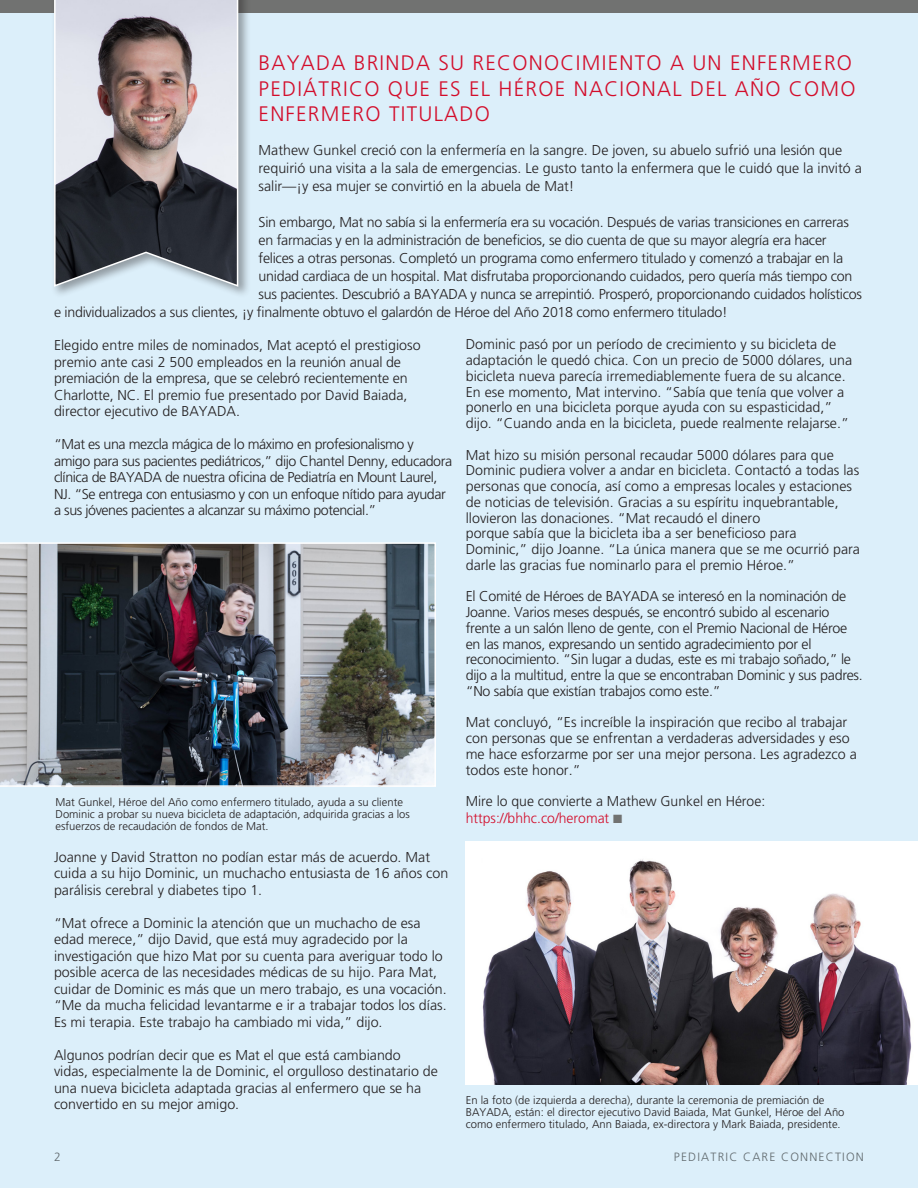
<style>
.page{position:relative;width:918px;height:1188px;background:#fff}
.page>*{position:absolute;margin:0;border:0;box-sizing:border-box;transform-origin:0 0}
.t1{font:300 21px/25.2px "Frutiger";letter-spacing:.06em;color:#d30d2b}
.t2{font:300 14.25px/16.5px "Frutiger";color:#231f20}
.t3{font:300 14.25px/15.8px "Frutiger";letter-spacing:-.02em;color:#231f20}
.t4{font:300 14.25px/16.5px "Frutiger";letter-spacing:-.03em;color:#231f20}
.t5{font:300 12px "Frutiger";letter-spacing:.1em;color:#717271}
.t6{font:300 11.25px/12px "Frutiger";color:#231f20}
.s1{color:#d30d2b}
.s2{color:#717271}
</style>
<div class="page">
<div style="left:0;top:0;width:918px;height:14px;background:#717271"></div>
<div style="left:0;top:14px;width:918px;height:1174px;background:#dceffa"></div>
<div style="left:51px;top:0;width:200px;height:299px;background:#231f20;opacity:.4"></div>
<svg style="left:53px;top:0;width:187px;height:288px"></svg>
<img style="left:0;top:542px;width:436px;height:245px">
<img style="left:466px;top:841px;width:452px;height:243px">
<p class="t1" style="left:259px;top:51px;width:599px">BAYADA BRINDA SU RECONOCIMIENTO A UN ENFERMERO<br>PEDIÁTRICO QUE ES EL HÉROE NACIONAL DEL AÑO COMO<br>ENFERMERO TITULADO</p>
<p class="t2" style="left:259px;top:141px;width:605px;line-height:18px">Mathew Gunkel creció con la enfermería en la sangre. De joven, su abuelo sufrió una lesión que requirió una visita a la sala de emergencias. Le gusto tanto la enfermera que le cuidó que la invitó a salir—¡y esa mujer se convirtió en la abuela de Mat!</p>
<p class="t3" style="left:259px;top:214px;width:592px">Sin embargo, Mat no sabía si la enfermería era su vocación. Después de varias transiciones en carreras</p>
<p class="t3" style="left:259px;top:232px;width:570px">en farmacias y en la administración de beneficios, se dio cuenta de que su mayor alegría era hacer</p>
<p class="t3" style="left:259px;top:250px;width:586px">felices a otras personas. Completó un programa como enfermero titulado y comenzó a trabajar en la</p>
<p class="t3" style="left:259px;top:268px;width:595px">unidad cardiaca de un hospital. Mat disfrutaba proporcionando cuidados, pero quería más tiempo con</p>
<p class="t3" style="left:259px;top:286px;width:605px">sus pacientes. Descubrió a BAYADA y nunca se arrepintió. Prosperó, proporcionando cuidados holísticos</p>
<p class="t3" style="left:54px;top:304px;width:675px">e individualizados a sus clientes, ¡y finalmente obtuvo el galardón de Héroe del Año 2018 como enfermero titulado!</p>
<p class="t2" style="left:54px;top:337px;width:368px">Elegido entre miles de nominados, Mat aceptó el prestigioso premio ante casi 2 500 empleados en la reunión anual de premiación de la empresa, que se celebró recientemente en Charlotte, NC. El premio fue presentado por David Baiada, director ejecutivo de BAYADA.</p>
<p class="t4" style="left:54px;top:436px;width:400px">“Mat es una mezcla mágica de lo máximo en profesionalismo y amigo para sus pacientes pediátricos,” dijo Chantel Denny, educadora clínica de BAYADA de nuestra oficina de Pediatría en Mount Laurel, NJ. “Se entrega con entusiasmo y con un enfoque nítido para ayudar a sus jóvenes pacientes a alcanzar su máximo potencial.”</p>
<p class="t2" style="left:466px;top:336px;width:388px;line-height:15.8px">Dominic pasó por un período de crecimiento y su bicicleta de adaptación le quedó chica. Con un precio de 5000 dólares, una bicicleta nueva parecía irremediablemente fuera de su alcance.<br>En ese momento, Mat intervino. “Sabía que tenía que volver a ponerlo en una bicicleta porque ayuda con su espasticidad,”</p>
<p class="t2" style="left:466px;top:415px;width:385px">dijo. “Cuando anda en la bicicleta, puede realmente relajarse.”</p>
<p class="t2" style="left:466px;top:447px;width:395px;line-height:15.8px">Mat hizo su misión personal recaudar 5000 dólares para que Dominic pudiera volver a andar en bicicleta. Contactó a todas las personas que conocía, así como a empresas locales y estaciones de noticias de televisión. Gracias a su espíritu inquebrantable, llovieron las donaciones. “Mat recaudó el dinero</p>
<p class="t2" style="left:466px;top:525px;width:332px">porque sabía que la bicicleta iba a ser beneficioso para</p>
<p class="t2" style="left:466px;top:541px;width:396px;line-height:15.8px">Dominic,” dijo Joanne. “La única manera que se me ocurrió para darle las gracias fue nominarlo para el premio Héroe.”</p>
<p class="t3" style="left:466px;top:588px;width:399px">El Comité de Héroes de BAYADA se interesó en la nominación de Joanne. Varios meses después, se encontró subido al escenario frente a un salón lleno de gente, con el Premio Nacional de Héroe en las manos, expresando un sentido agradecimiento por el reconocimiento. “Sin lugar a dudas, este es mi trabajo soñado,” le dijo a la multitud, entre la que se encontraban Dominic y sus padres. “No sabía que existían trabajos como este.”</p>
<p class="t2" style="left:466px;top:714px;width:393px;line-height:15.8px">Mat concluyó, “Es increíble la inspiración que recibo al trabajar con personas que se enfrentan a verdaderas adversidades y eso me hace esforzarme por ser una mejor persona. Les agradezco a todos este honor.”</p>
<p class="t2" style="left:466px;top:793px;width:301px">Mire lo que convierte a Mathew Gunkel en Héroe: <span class="s1">https://bhhc.co/heromat</span> <span class="s2">■</span></p>
<p class="t6" style="left:56px;top:796px;width:356px">Mat Gunkel, Héroe del Año como enfermero titulado, ayuda a su cliente<br>Dominic a probar su nueva bicicleta de adaptación, adquirida gracias a los esfuerzos de recaudación de fondos de Mat.</p>
<p class="t2" style="left:54px;top:848px;width:396px">Joanne y David Stratton no podían estar más de acuerdo. Mat cuida a su hijo Dominic, un muchacho entusiasta de 16 años con parálisis cerebral y diabetes tipo 1.</p>
<p class="t2" style="left:54px;top:914px;width:394px">“Mat ofrece a Dominic la atención que un muchacho de esa edad merece,” dijo David, que está muy agradecido por la investigación que hizo Mat por su cuenta para averiguar todo lo posible acerca de las necesidades médicas de su hijo. Para Mat, cuidar de Dominic es más que un mero trabajo, es una vocación. “Me da mucha felicidad levantarme e ir a trabajar todos los días.<br>Es mi terapia. Este trabajo ha cambiado mi vida,” dijo.</p>
<p class="t2" style="left:54px;top:1046px;width:386px">Algunos podrían decir que es Mat el que está cambiando vidas, especialmente la de Dominic, el orgulloso destinatario de una nueva bicicleta adaptada gracias al enfermero que se ha convertido en su mejor amigo.</p>
<p class="t6" style="left:466px;top:1094px;width:380px">En la foto (de izquierda a derecha), durante la ceremonia de premiación de<br>BAYADA, están: el director ejecutivo David Baiada, Mat Gunkel, Héroe del Año como enfermero titulado, Ann Baiada, ex-directora y Mark Baiada, presidente.</p>
<p class="t5" style="left:54px;top:1150px;width:8px">2</p>
<p class="t5" style="left:674px;top:1150px;width:192px">PEDIATRIC CARE CONNECTION</p>
</div>
